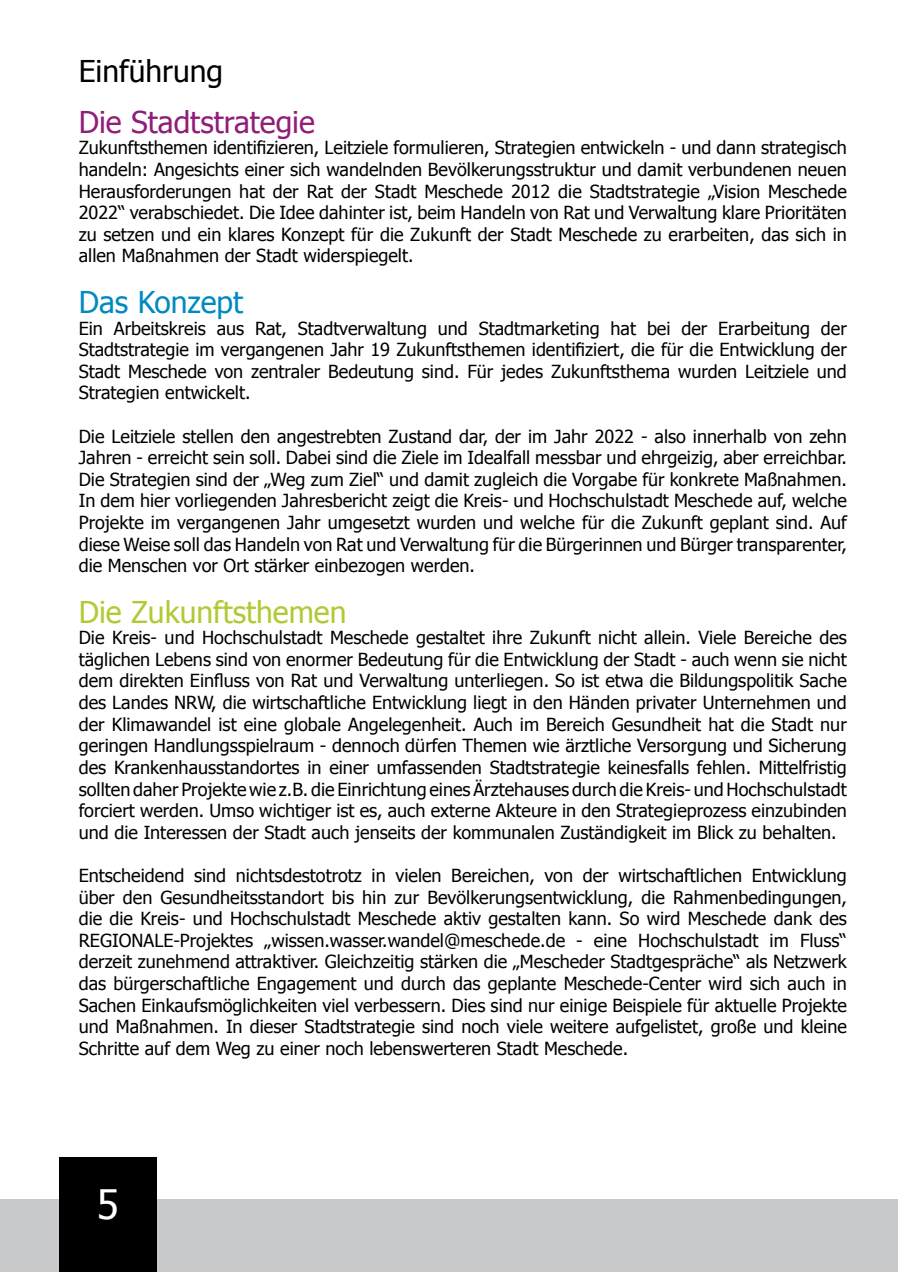
<style>
.page{position:relative;width:898px;height:1272px;background:#fff}
.page>*{position:absolute;margin:0;border:0;box-sizing:border-box;transform-origin:0 0}
.t1{font:40.5px "Tahoma";color:#fff}
.t2{font:30px "Tahoma";color:#901e78}
.t3{font:30px "Tahoma";color:#b0ca33}
.t4{font:30px "Tahoma";color:#000}
.t5{font:30px "Tahoma";color:#008ac2}
.t6{font:18px/21.6px "Tahoma";color:#000;text-align:justify}
</style>
<div class="page">
<div style="left:0;top:1199px;width:897px;height:72px;background:#c8c9ca"></div>
<div style="left:59px;top:1157px;width:98px;height:114px;background:#000"></div>
<h2 class="t4" style="left:79px;top:51px;width:146px">Einführung</h2>
<h2 class="t2" style="left:79px;top:102px;width:237px">Die Stadtstrategie</h2>
<p class="t6" style="left:79px;top:136px;width:769px">Zukunftsthemen identifizieren, Leitziele formulieren, Strategien entwickeln - und dann strategisch handeln: Angesichts einer sich wandelnden Bevölkerungsstruktur und damit verbundenen neuen Herausforderungen hat der Rat der Stadt Meschede 2012 die Stadtstrategie „Vision Meschede 2022“ verabschiedet. Die Idee dahinter ist, beim Handeln von Rat und Verwaltung klare Prioritäten zu setzen und ein klares Konzept für die Zukunft der Stadt Meschede zu erarbeiten, das sich in allen Maßnahmen der Stadt widerspiegelt.</p>
<h2 class="t5" style="left:79px;top:282px;width:166px">Das Konzept</h2>
<p class="t6" style="left:79px;top:316px;width:769px">Ein Arbeitskreis aus Rat, Stadtverwaltung und Stadtmarketing hat bei der Erarbeitung der Stadtstrategie im vergangenen Jahr 19 Zukunftsthemen identifiziert, die für die Entwicklung der Stadt Meschede von zentraler Bedeutung sind. Für jedes Zukunftsthema wurden Leitziele und Strategien entwickelt.</p>
<p class="t6" style="left:79px;top:424px;width:769px">Die Leitziele stellen den angestrebten Zustand dar, der im Jahr 2022 - also innerhalb von zehn Jahren - erreicht sein soll. Dabei sind die Ziele im Idealfall messbar und ehrgeizig, aber erreichbar.<br>Die Strategien sind der „Weg zum Ziel“ und damit zugleich die Vorgabe für konkrete Maßnahmen.<br>In dem hier vorliegenden Jahresbericht zeigt die Kreis- und Hochschulstadt Meschede auf, welche Projekte im vergangenen Jahr umgesetzt wurden und welche für die Zukunft geplant sind. Auf diese Weise soll das Handeln von Rat und Verwaltung für die Bürgerinnen und Bürger transparenter, die Menschen vor Ort stärker einbezogen werden.</p>
<h2 class="t3" style="left:79px;top:591px;width:269px">Die Zukunftsthemen</h2>
<p class="t6" style="left:79px;top:626px;width:769px">Die Kreis- und Hochschulstadt Meschede gestaltet ihre Zukunft nicht allein. Viele Bereiche des täglichen Lebens sind von enormer Bedeutung für die Entwicklung der Stadt - auch wenn sie nicht dem direkten Einfluss von Rat und Verwaltung unterliegen. So ist etwa die Bildungspolitik Sache des Landes NRW, die wirtschaftliche Entwicklung liegt in den Händen privater Unternehmen und der Klimawandel ist eine globale Angelegenheit. Auch im Bereich Gesundheit hat die Stadt nur geringen Handlungsspielraum - dennoch dürfen Themen wie ärztliche Versorgung und Sicherung des Krankenhausstandortes in einer umfassenden Stadtstrategie keinesfalls fehlen. Mittelfristig sollten daher Projekte wie z.B. die Einrichtung eines Ärztehauses durch die Kreis- und Hochschulstadt forciert werden. Umso wichtiger ist es, auch externe Akteure in den Strategieprozess einzubinden und die Interessen der Stadt auch jenseits der kommunalen Zuständigkeit im Blick zu behalten.</p>
<p class="t6" style="left:79px;top:863px;width:769px">Entscheidend sind nichtsdestotrotz in vielen Bereichen, von der wirtschaftlichen Entwicklung über den Gesundheitsstandort bis hin zur Bevölkerungsentwicklung, die Rahmenbedingungen, die die Kreis- und Hochschulstadt Meschede aktiv gestalten kann. So wird Meschede dank des REGIONALE-Projektes „wissen.wasser.wandel@meschede.de - eine Hochschulstadt im Fluss“ derzeit zunehmend attraktiver. Gleichzeitig stärken die „Mescheder Stadtgespräche“ als Netzwerk das bürgerschaftliche Engagement und durch das geplante Meschede-Center wird sich auch in Sachen Einkaufsmöglichkeiten viel verbessern. Dies sind nur einige Beispiele für aktuelle Projekte und Maßnahmen. In dieser Stadtstrategie sind noch viele weitere aufgelistet, große und kleine Schritte auf dem Weg zu einer noch lebenswerteren Stadt Meschede.</p>
<h1 class="t1" style="left:97px;top:1176px;width:24px">5</h1>
</div>
